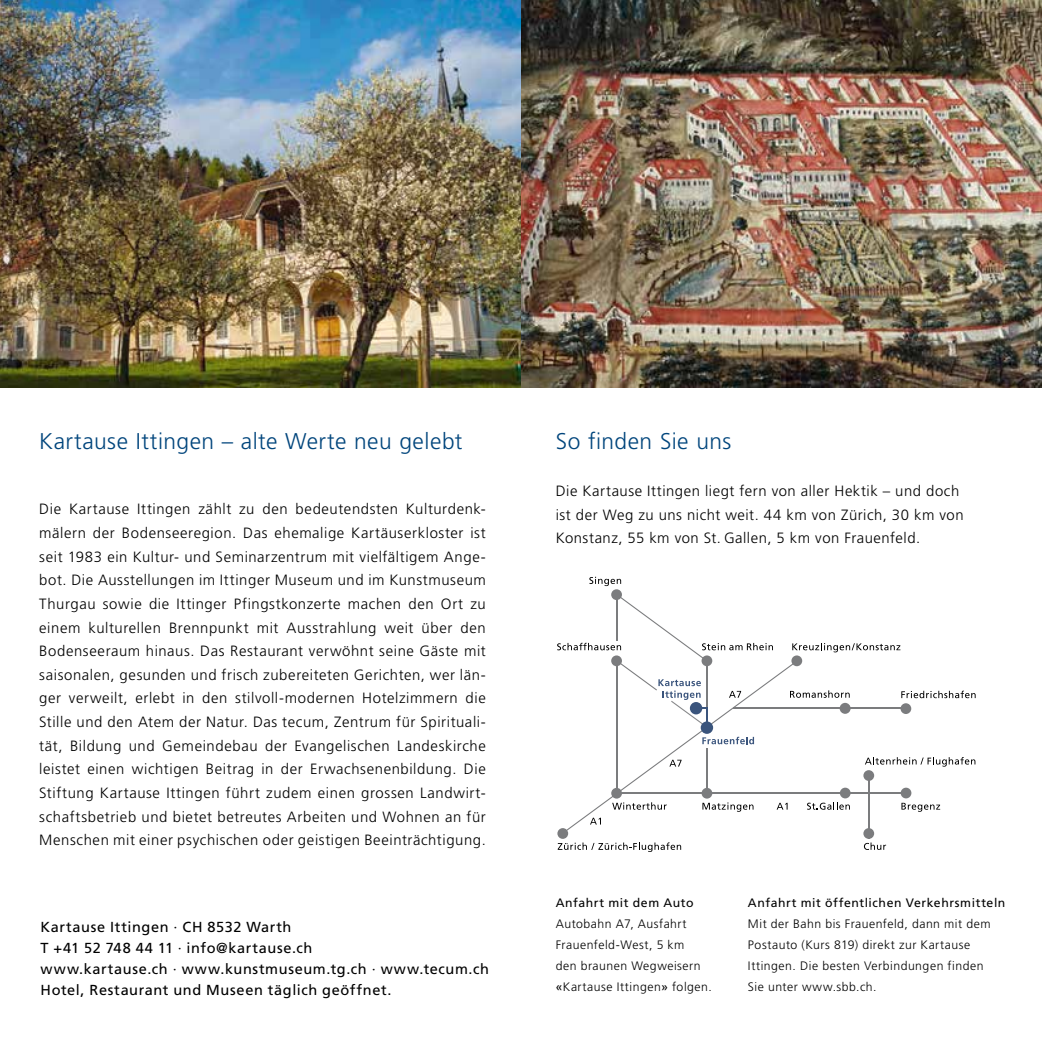
<style>
.page{position:relative;width:1042px;height:1042px;background:#fff}
.page>*{position:absolute;margin:0;border:0;box-sizing:border-box;transform-origin:0 0}
.t1{font:300 22.75px "Frutiger LT Pro";letter-spacing:.02em;color:#00457c}
.t2{font:300 14.88px/23.6px "Frutiger LT Pro";letter-spacing:.035em;color:#000}
.t3{font:14.53px/21px "Frutiger LT Pro";letter-spacing:.04em;color:#000}
.t4{font:300 12.25px/21px "Frutiger LT Pro";letter-spacing:.04em;color:#000}
.t5{font:12.25px "Frutiger LT Pro";letter-spacing:.045em;color:#000}
.s1{font-weight:400}
</style>
<div class="page">
<div style="left:611px;top:589px;width:11px;height:11px;background:#7b7c7e;border-radius:50%"></div>
<svg style="left:558px;top:842px;width:123px;height:10px"></svg>
<svg style="left:589px;top:577px;width:32px;height:9px"></svg>
<div style="left:557px;top:828px;width:11px;height:11px;background:#7b7c7e;border-radius:50%"></div>
<svg style="left:864px;top:842px;width:22px;height:8px"></svg>
<div style="left:863px;top:828px;width:11px;height:11px;background:#7b7c7e;border-radius:50%"></div>
<svg style="left:557px;top:594px;width:418px;height:240px"></svg>
<img style="left:0;top:0;width:1042px;height:387px">
<h1 class="t1" style="left:39px;top:427px;width:425px">Kartause Ittingen – alte Werte neu gelebt</h1>
<p class="t2" style="left:39px;top:497px;width:448px;text-align:justify">Die Kartause Ittingen zählt zu den bedeutendsten Kulturdenk&shy;mälern der Bodenseeregion. Das ehemalige Kartäuserkloster ist seit 1983 ein Kultur- und Seminarzentrum mit vielfältigem Ange&shy;bot. Die Ausstellungen im Ittinger Museum und im Kunstmuseum Thurgau sowie die Ittinger Pfingstkonzerte machen den Ort zu einem kulturellen Brennpunkt mit Ausstrahlung weit über den Bodenseeraum hinaus. Das Restaurant verwöhnt seine Gäste mit saisonalen, gesunden und frisch zubereiteten Gerichten, wer län&shy;ger verweilt, erlebt in den stilvoll-modernen Hotelzimmern die Stille und den Atem der Natur. Das tecum, Zentrum für Spirituali&shy;tät, Bildung und Gemeindebau der Evangelischen Landeskirche leistet einen wichtigen Beitrag in der Erwachsenenbildung. Die Stiftung Kartause Ittingen führt zudem einen grossen Landwirt&shy;schaftsbetrieb und bietet betreutes Arbeiten und Wohnen an für Menschen mit einer psychischen oder geistigen Beeinträchtigung.</p>
<p class="t3" style="left:41px;top:916px;width:450px">Kartause Ittingen ∙ CH 8532 Warth<br>T +41 52 748 44 11 ∙ info@kartause.ch<br>www.kartause.ch ∙ www.kunstmuseum.tg.ch ∙ www.tecum.ch Hotel, Restaurant und Museen täglich geöffnet.</p>
<h1 class="t1" style="left:556px;top:427px;width:177px">So finden Sie uns</h1>
<p class="t2" style="left:556px;top:479px;width:409px">Die Kartause Ittingen liegt fern von aller Hektik – und doch ist der Weg zu uns nicht weit. 44 km von Zürich, 30 km von<br>Konstanz, 55 km von St. Gallen, 5 km von Frauenfeld.</p>
<p class="t5" style="left:556px;top:896px;width:139px">Anfahrt mit dem Auto</p>
<p class="t4" style="left:556px;top:913px;width:158px">Autobahn A7, Ausfahrt<br>Frauenfeld-West, 5 km<br>den braunen Wegweisern <span class="s1">«</span>Kartause Ittingen<span class="s1">»</span> folgen.</p>
<p class="t5" style="left:748px;top:896px;width:259px">Anfahrt mit öffentlichen Verkehrsmitteln</p>
<p class="t4" style="left:748px;top:913px;width:244px">Mit der Bahn bis Frauenfeld, dann mit dem Postauto (Kurs 819) direkt zur Kartause Ittingen. Die besten Verbindungen finden Sie unter www.sbb.ch.</p>
</div>
